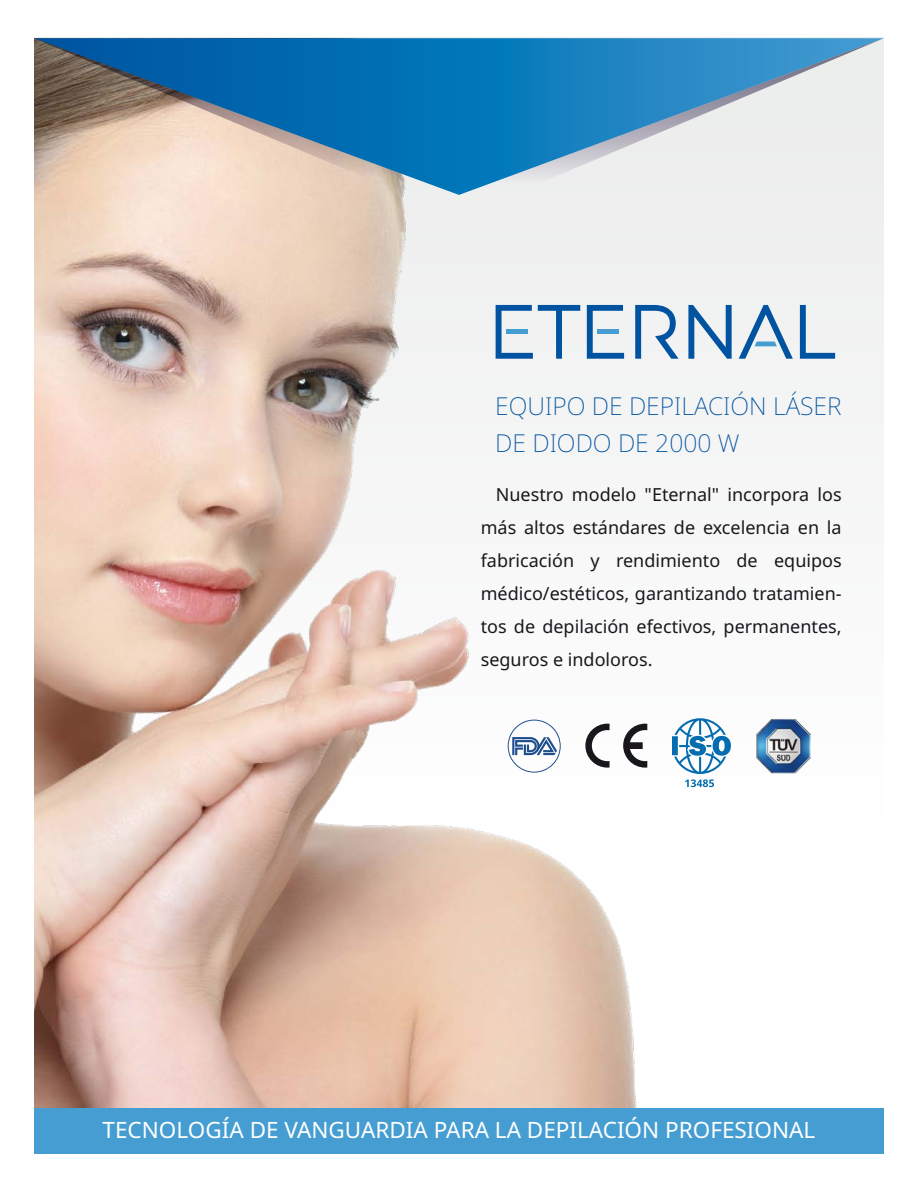
<style>
.page{position:relative;width:918px;height:1188px;background:#fff}
.page>*{position:absolute;margin:0;border:0;box-sizing:border-box;transform-origin:0 0}
.t1{font:200 24.6px/36.8px "Noto Sans";color:#0053a0}
.t2{font:22.5px "Noto Sans";color:#fff}
.t3{font:18px/33px "Noto Sans";color:#1a171c;text-align:justify}
</style>
<div class="page">
<div style="left:34px;top:37px;width:850px;height:1114px;background:#fafafa"></div>
<img style="left:34px;top:205px;width:680px;height:904px">
<svg style="left:459px;top:38px;width:425px;height:167px"></svg>
<svg style="left:34px;top:38px;width:425px;height:167px;background:#7094a9"></svg>
<div style="left:34px;top:1109px;width:850px;height:45px;background:#459dd2"></div>
<svg style="left:771px;top:773px;width:25px;height:1px"></svg>
<img style="left:756px;top:719px;width:55px;height:54px">
<svg style="left:508px;top:720px;width:53px;height:53px"></svg>
<svg style="left:585px;top:724px;width:25px;height:44px"></svg>
<svg style="left:623px;top:724px;width:24px;height:44px"></svg>
<svg style="left:672px;top:718px;width:59px;height:69px"></svg>
<svg style="left:496px;top:305px;width:84px;height:54px"></svg>
<svg style="left:587px;top:305px;width:37px;height:54px"></svg>
<svg style="left:688px;top:305px;width:44px;height:54px"></svg>
<svg style="left:800px;top:305px;width:35px;height:54px"></svg>
<svg style="left:635px;top:305px;width:44px;height:54px"></svg>
<div style="left:506px;top:329px;width:22px;height:5px;background:#459dd2"></div>
<div style="left:598px;top:329px;width:21px;height:5px;background:#459dd2"></div>
<svg style="left:739px;top:305px;width:54px;height:54px"></svg>
<h1 class="t1" style="left:495px;top:388px;width:348px">EQUIPO DE DEPILACIÓN LÁSER<br>DE DIODO DE 2000 W</h1>
<p class="t3" style="left:481px;top:478px;width:362px;text-indent:15px">Nuestro modelo "Eternal" incorpora los más altos estándares de excelencia en la fabricación y rendimiento de equipos médico/estéticos, garantizando tratamien&shy;tos de depilación efectivos, permanentes, seguros e indoloros.</p>
<p class="t2" style="left:103px;top:1117px;width:714px">TECNOLOGÍA DE VANGUARDIA PARA LA DEPILACIÓN PROFESIONAL</p>
</div>
